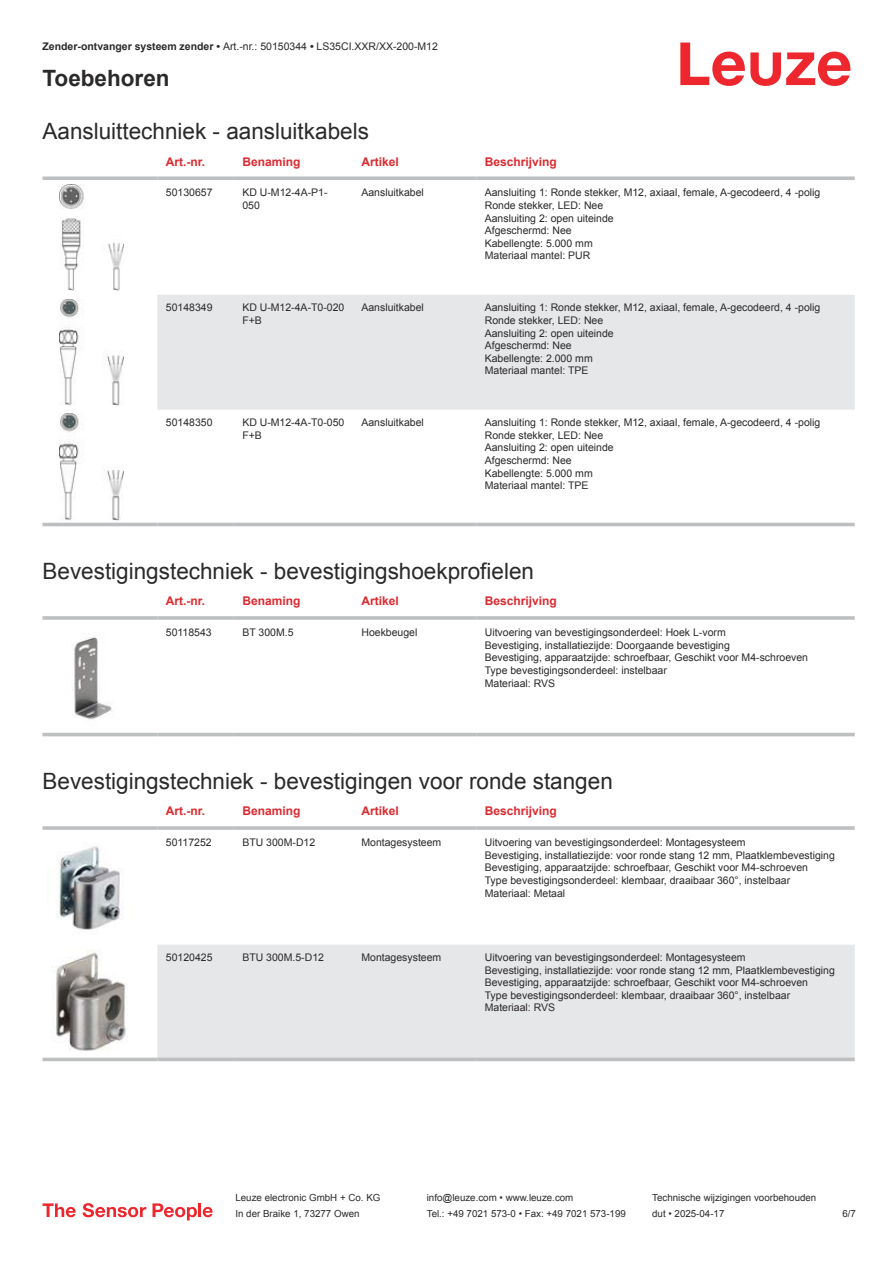
<style>
.page{position:relative;width:893px;height:1263px;background:#fff}
.page>*{position:absolute;margin:0;border:0;box-sizing:border-box;transform-origin:0 0}
.t1{font:22.5px "Arial";color:#2b292a}
.t2{font:700 22.5px "Arial";color:#2b292a}
.t3{font:700 12px "Arial";color:#db2a30}
.t4{font:10.5px/12.6px "Arial";color:#2b292a}
.t5{font:9.75px "Arial";color:#2b292a}
.s1{font-weight:700}
</style>
<div class="page">
<svg style="left:680px;top:43px;width:170px;height:43px"></svg>
<svg style="left:43px;top:405px;width:812px;height:122px"></svg>
<div style="left:157px;top:295px;width:698px;height:115px;background:#e6e7e9"></div>
<svg style="left:43px;top:176px;width:114px;height:4px"></svg>
<svg style="left:157px;top:176px;width:77px;height:4px"></svg>
<svg style="left:234px;top:176px;width:119px;height:4px"></svg>
<svg style="left:353px;top:176px;width:123px;height:4px"></svg>
<svg style="left:476px;top:176px;width:379px;height:4px;background:#c4c6c8"></svg>
<hr style="left:43px;top:523px;width:114px;height:3px;background:#bdbfc1">
<hr style="left:157px;top:523px;width:77px;height:3px;background:#bdbfc1">
<hr style="left:234px;top:523px;width:119px;height:3px;background:#bdbfc1">
<hr style="left:353px;top:523px;width:123px;height:3px;background:#bdbfc1">
<hr style="left:476px;top:523px;width:379px;height:3px;background:#bdbfc1">
<img style="left:59px;top:184px;width:65px;height:107px">
<img style="left:59px;top:299px;width:65px;height:106px">
<img style="left:59px;top:414px;width:65px;height:106px">
<div style="left:43px;top:732px;width:812px;height:5px;background:#eeefef"></div>
<hr style="left:43px;top:616px;width:114px;height:4px;background:#bdbfc1">
<hr style="left:157px;top:616px;width:77px;height:4px;background:#c8cacb">
<hr style="left:234px;top:616px;width:119px;height:4px;background:#c3c5c6">
<hr style="left:353px;top:616px;width:123px;height:4px;background:#bdbfc1">
<hr style="left:476px;top:616px;width:379px;height:4px;background:#c8cacb">
<hr style="left:43px;top:733px;width:114px;height:3px;background:#bdbfc1">
<hr style="left:157px;top:733px;width:77px;height:3px;background:#bdbfc1">
<hr style="left:234px;top:733px;width:119px;height:3px;background:#bdbfc1">
<hr style="left:353px;top:733px;width:123px;height:3px;background:#bdbfc1">
<hr style="left:476px;top:733px;width:379px;height:3px;background:#bdbfc1">
<img style="left:72px;top:636px;width:41px;height:84px">
<svg style="left:43px;top:1057px;width:812px;height:5px"></svg>
<div style="left:157px;top:945px;width:698px;height:113px;background:#e6e7e9"></div>
<hr style="left:43px;top:826px;width:114px;height:4px;background:#bdbfc1">
<hr style="left:157px;top:826px;width:77px;height:4px;background:#c8cacc">
<hr style="left:234px;top:826px;width:119px;height:4px;background:#c3c5c7">
<hr style="left:353px;top:826px;width:123px;height:4px;background:#bdbfc1">
<hr style="left:476px;top:826px;width:379px;height:4px;background:#c8cacc">
<hr style="left:43px;top:1058px;width:114px;height:3px;background:#bdbfc1">
<hr style="left:157px;top:1058px;width:77px;height:3px;background:#bdbfc1">
<hr style="left:234px;top:1058px;width:119px;height:3px;background:#bdbfc1">
<hr style="left:353px;top:1058px;width:123px;height:3px;background:#bdbfc1">
<hr style="left:476px;top:1058px;width:379px;height:3px;background:#bdbfc1">
<img style="left:57px;top:846px;width:65px;height:84px">
<img style="left:54px;top:950px;width:74px;height:101px">
<svg style="left:43px;top:1203px;width:33px;height:14px"></svg>
<svg style="left:83px;top:1203px;width:63px;height:14px"></svg>
<svg style="left:153px;top:1203px;width:44px;height:17px"></svg>
<hr style="left:198px;top:1203px;width:3px;height:14px;background:#ed272d">
<svg style="left:203px;top:1207px;width:10px;height:10px"></svg>
<p class="t4" style="left:43px;top:41px;width:397px"><span class="s1">Zender-ontvanger systeem zender •</span> Art.-nr.: 50150344 <span class="s1">•</span> LS35CI.XXR/XX-200-M12</p>
<h1 class="t2" style="left:43px;top:70px;width:129px">Toebehoren</h1>
<h1 class="t1" style="left:43px;top:123px;width:328px">Aansluittechniek - aansluitkabels</h1>
<p class="t3" style="left:166px;top:157px;width:41px">Art.-nr.</p>
<p class="t3" style="left:242px;top:157px;width:60px">Benaming</p>
<p class="t3" style="left:361px;top:157px;width:39px">Artikel</p>
<p class="t3" style="left:485px;top:157px;width:74px">Beschrijving</p>
<p class="t4" style="left:166px;top:187px;width:48px">50130657</p>
<p class="t4" style="left:242px;top:187px;width:87px">KD U-M12-4A-P1-<br>050</p>
<p class="t4" style="left:361px;top:187px;width:64px">Aansluitkabel</p>
<p class="t4" style="left:485px;top:187px;width:337px">Aansluiting 1: Ronde stekker, M12, axiaal, female, A-gecodeerd, 4 -polig<br>Ronde stekker, LED: Nee<br>Aansluiting 2: open uiteinde<br>Afgeschermd: Nee<br>Kabellengte: 5.000 mm<br>Materiaal mantel: PUR</p>
<p class="t4" style="left:166px;top:302px;width:48px">50148349</p>
<p class="t4" style="left:242px;top:302px;width:104px">KD U-M12-4A-T0- 020<br>F+B</p>
<p class="t4" style="left:361px;top:302px;width:64px">Aansluitkabel</p>
<p class="t4" style="left:485px;top:302px;width:337px">Aansluiting 1: Ronde stekker, M12, axiaal, female, A-gecodeerd, 4 -polig<br>Ronde stekker, LED: Nee<br>Aansluiting 2: open uiteinde<br>Afgeschermd: Nee<br>Kabellengte: 2.000 mm<br>Materiaal mantel: TPE</p>
<p class="t4" style="left:166px;top:417px;width:48px">50148350</p>
<p class="t4" style="left:242px;top:417px;width:104px">KD U-M12-4A-T0- 050<br>F+B</p>
<p class="t4" style="left:361px;top:417px;width:64px">Aansluitkabel</p>
<p class="t4" style="left:485px;top:417px;width:337px">Aansluiting 1: Ronde stekker, M12, axiaal, female, A-gecodeerd, 4 -polig<br>Ronde stekker, LED: Nee<br>Aansluiting 2: open uiteinde<br>Afgeschermd: Nee<br>Kabellengte: 5.000 mm<br>Materiaal mantel: TPE</p>
<h1 class="t1" style="left:43px;top:563px;width:493px">Bevestigingstechniek - bevestigingshoekprofielen</h1>
<p class="t3" style="left:166px;top:597px;width:41px">Art.-nr.</p>
<p class="t3" style="left:242px;top:597px;width:60px">Benaming</p>
<p class="t3" style="left:361px;top:597px;width:39px">Artikel</p>
<p class="t3" style="left:485px;top:597px;width:74px">Beschrijving</p>
<p class="t4" style="left:166px;top:627px;width:47px">50118543</p>
<p class="t4" style="left:242px;top:627px;width:53px">BT 300M.5</p>
<p class="t4" style="left:361px;top:627px;width:58px">Hoekbeugel</p>
<p class="t4" style="left:485px;top:627px;width:325px">Uitvoering van bevestigingsonderdeel: Hoek L-vorm<br>Bevestiging, installatiezijde: Doorgaande bevestiging<br>Bevestiging, apparaatzijde: schroefbaar, Geschikt voor M4-schroeven Type bevestigingsonderdeel: instelbaar<br>Materiaal: RVS</p>
<h1 class="t1" style="left:43px;top:773px;width:572px">Bevestigingstechniek - bevestigingen voor ronde stangen</h1>
<p class="t3" style="left:166px;top:807px;width:41px">Art.-nr.</p>
<p class="t3" style="left:242px;top:807px;width:60px">Benaming</p>
<p class="t3" style="left:361px;top:807px;width:39px">Artikel</p>
<p class="t3" style="left:485px;top:807px;width:74px">Beschrijving</p>
<p class="t4" style="left:166px;top:837px;width:47px">50117252</p>
<p class="t4" style="left:242px;top:837px;width:74px">BTU 300M-D12</p>
<p class="t4" style="left:361px;top:837px;width:81px">Montagesysteem</p>
<p class="t4" style="left:485px;top:837px;width:352px">Uitvoering van bevestigingsonderdeel: Montagesysteem<br>Bevestiging, installatiezijde: voor ronde stang 12 mm, Plaatklembevestiging Bevestiging, apparaatzijde: schroefbaar, Geschikt voor M4-schroeven<br>Type bevestigingsonderdeel: klembaar, draaibaar 360°, instelbaar Materiaal: Metaal</p>
<p class="t4" style="left:166px;top:952px;width:48px">50120425</p>
<p class="t4" style="left:242px;top:952px;width:83px">BTU 300M.5-D12</p>
<p class="t4" style="left:361px;top:952px;width:81px">Montagesysteem</p>
<p class="t4" style="left:485px;top:952px;width:352px">Uitvoering van bevestigingsonderdeel: Montagesysteem<br>Bevestiging, installatiezijde: voor ronde stang 12 mm, Plaatklembevestiging Bevestiging, apparaatzijde: schroefbaar, Geschikt voor M4-schroeven<br>Type bevestigingsonderdeel: klembaar, draaibaar 360°, instelbaar Materiaal: RVS</p>
<p class="t5" style="left:235px;top:1194px;width:146px">Leuze electronic GmbH + Co. KG</p>
<p class="t5" style="left:427px;top:1194px;width:148px">info@leuze.com • www.leuze.com</p>
<p class="t5" style="left:652px;top:1194px;width:166px">Technische wijzigingen voorbehouden</p>
<p class="t5" style="left:235px;top:1210px;width:126px">In der Braike 1, 73277 Owen</p>
<p class="t5" style="left:427px;top:1210px;width:201px">Tel.: +49 7021 573-0 • Fax: +49 7021 573-199</p>
<p class="t5" style="left:652px;top:1210px;width:74px">dut • 2025-04-17</p>
<p class="t5" style="left:842px;top:1210px;width:15px">6 /7</p>
</div>
